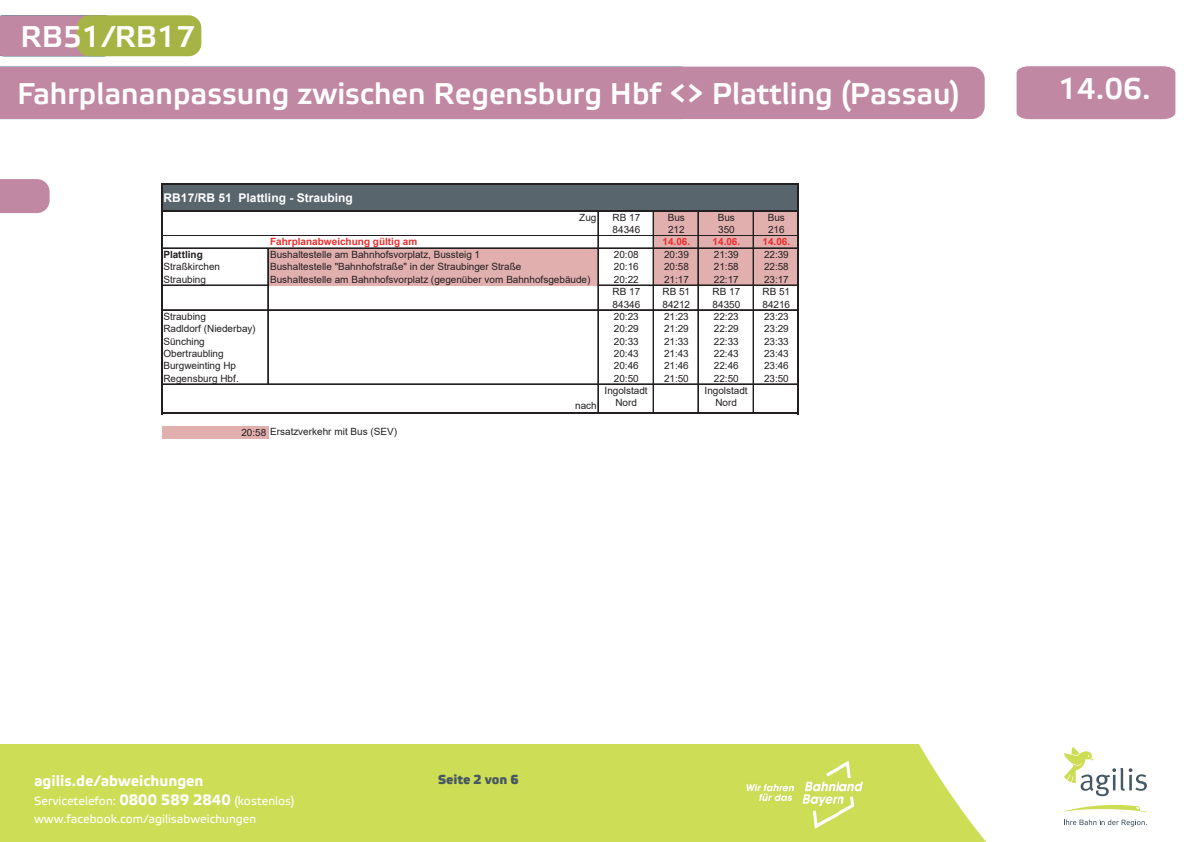
<style>
.page{position:relative;width:1191px;height:842px;background:#fff}
.page>*{position:absolute;margin:0;border:0;box-sizing:border-box;transform-origin:0 0}
.t1{font:500 30px/57.1px "Etelka";color:#fff}
.t2{font:700 15px "Etelka Text";color:#fff}
.t3{font:500 13px "Etelka";color:#475865}
.t4{font:12px/18px "Etelka Text";color:#fff}
.t5{font:700 12px "Arial";color:#fff}
.t6{font:10px/12.4px "Arial";color:#231f20;text-align:center}
.t7{font:700 10px "Arial";color:#ee2d2d}
.t8{font:700 10px "Arial";color:#231f20}
.s1{font-weight:700;font-size:15px}
</style>
<div class="page">
<img style="left:0;top:744px;width:1147px;height:98px">
<svg style="left:449px;top:749px;width:5px;height:8px"></svg>
<div style="left:0;top:179px;width:50px;height:34px;background:#c188a3"></div>
<div style="left:0;top:67px;width:984px;height:52px;background:#c188a3"></div>
<div style="left:0;top:15px;width:86px;height:41px;background:#c188a3"></div>
<img style="left:738px;top:747px;width:134px;height:95px">
<svg style="left:1064px;top:819px;width:82px;height:7px"></svg>
<svg style="left:1064px;top:747px;width:82px;height:49px"></svg>
<svg style="left:1064px;top:805px;width:82px;height:7px"></svg>
<div style="left:1016px;top:66px;width:159px;height:53px;background:#c188a3"></div>
<div style="left:77px;top:15px;width:124px;height:41px;background:#a5b444;border-radius:13px"></div>
<div style="left:162px;top:184px;width:636px;height:27px;background:#58656d"></div>
<div style="left:653px;top:211px;width:145px;height:13px;background:#e2afaf"></div>
<div style="left:653px;top:224px;width:145px;height:12px;background:#e2afaf"></div>
<div style="left:653px;top:236px;width:145px;height:12px;background:#e2afaf"></div>
<div style="left:268px;top:248px;width:330px;height:13px;background:#e2afaf"></div>
<div style="left:653px;top:248px;width:145px;height:13px;background:#e2afaf"></div>
<div style="left:268px;top:261px;width:330px;height:12px;background:#e2afaf"></div>
<div style="left:653px;top:261px;width:145px;height:12px;background:#e2afaf"></div>
<div style="left:268px;top:273px;width:330px;height:13px;background:#e2afaf"></div>
<div style="left:653px;top:273px;width:145px;height:13px;background:#e2afaf"></div>
<div style="left:162px;top:426px;width:106px;height:12px;background:#e2afaf"></div>
<svg style="left:653px;top:212px;width:1px;height:23px"></svg>
<svg style="left:697px;top:212px;width:2px;height:23px"></svg>
<svg style="left:753px;top:212px;width:1px;height:23px"></svg>
<hr style="left:162px;top:248px;width:436px;height:1px;background:#231f20">
<hr style="left:597px;top:212px;width:1px;height:36px;background:#231f20">
<hr style="left:598px;top:212px;width:1px;height:36px;background:#231f20">
<hr style="left:162px;top:285px;width:107px;height:1px;background:#231f20">
<hr style="left:653px;top:236px;width:1px;height:49px;background:#231f20">
<hr style="left:697px;top:236px;width:1px;height:49px;background:#231f20">
<hr style="left:698px;top:236px;width:1px;height:49px;background:#231f20">
<hr style="left:753px;top:236px;width:1px;height:49px;background:#231f20">
<svg style="left:653px;top:286px;width:1px;height:23px"></svg>
<svg style="left:697px;top:286px;width:2px;height:23px"></svg>
<svg style="left:753px;top:286px;width:1px;height:23px"></svg>
<hr style="left:597px;top:249px;width:1px;height:135px;background:#231f20">
<hr style="left:598px;top:249px;width:1px;height:135px;background:#231f20">
<hr style="left:160px;top:183px;width:2px;height:231px;background:#231f20">
<hr style="left:797px;top:185px;width:2px;height:229px;background:#231f20">
<svg style="left:597px;top:385px;width:2px;height:27px"></svg>
<hr style="left:653px;top:311px;width:1px;height:101px;background:#231f20">
<hr style="left:697px;top:311px;width:1px;height:101px;background:#231f20">
<hr style="left:698px;top:311px;width:1px;height:101px;background:#231f20">
<hr style="left:753px;top:311px;width:1px;height:101px;background:#231f20">
<hr style="left:267px;top:249px;width:1px;height:135px;background:#231f20">
<hr style="left:268px;top:249px;width:1px;height:135px;background:#231f20">
<hr style="left:162px;top:183px;width:637px;height:2px;background:#231f20">
<hr style="left:162px;top:210px;width:637px;height:2px;background:#231f20">
<hr style="left:162px;top:235px;width:635px;height:1px;background:#231f20">
<hr style="left:598px;top:248px;width:199px;height:1px;background:#231f20">
<hr style="left:599px;top:285px;width:198px;height:1px;background:#231f20">
<hr style="left:162px;top:309px;width:635px;height:1px;background:#231f20">
<hr style="left:162px;top:310px;width:635px;height:1px;background:#231f20">
<hr style="left:162px;top:384px;width:635px;height:1px;background:#231f20">
<hr style="left:162px;top:412px;width:637px;height:2px;background:#231f20">
<h1 class="t1" style="left:21px;top:9px;width:176px">RB51/RB17</h1>
<h1 class="t1" style="left:17px;top:9px;width:944px;text-indent:45px">26<br>Fahrplananpassung zwischen Regensburg Hbf &lt;&gt; Plattling (Passau)</h1>
<h1 class="t1" style="left:436px;top:66px;width:236px">Ebern - Bamberg</h1>
<p class="t5" style="left:164px;top:189px;width:191px">RB17/RB 51 Plattling - Straubing</p>
<p class="t6" style="left:579px;top:211px;width:19px">Zug</p>
<p class="t6" style="left:612px;top:211px;width:29px">RB 17</p>
<p class="t6" style="left:668px;top:211px;width:19px">Bus</p>
<p class="t6" style="left:718px;top:211px;width:19px">Bus</p>
<p class="t6" style="left:768px;top:211px;width:19px">Bus</p>
<p class="t6" style="left:612px;top:224px;width:29px">84346</p>
<p class="t6" style="left:668px;top:224px;width:18px">212</p>
<p class="t6" style="left:718px;top:224px;width:18px">350</p>
<p class="t6" style="left:768px;top:224px;width:18px">216</p>
<p class="t7" style="left:270px;top:235px;width:149px">Fahrplanabweichung gültig am</p>
<p class="t7" style="left:662px;top:235px;width:29px">14.06.</p>
<p class="t7" style="left:712px;top:235px;width:29px">14.06.</p>
<p class="t7" style="left:762px;top:235px;width:29px">14.06.</p>
<p class="t8" style="left:163px;top:248px;width:41px">Plattling</p>
<p class="t6" style="left:270px;top:248px;width:211px">Bushaltestelle am Bahnhofsvorplatz, Bussteig 1</p>
<p class="t6" style="left:614px;top:248px;width:26px">20:08</p>
<p class="t6" style="left:664px;top:248px;width:26px">20:39</p>
<p class="t6" style="left:714px;top:248px;width:26px">21:39</p>
<p class="t6" style="left:764px;top:248px;width:26px">22:39</p>
<p class="t6" style="left:163px;top:261px;width:58px">Straßkirchen</p>
<p class="t6" style="left:270px;top:261px;width:253px">Bushaltestelle "Bahnhofstraße" in der Straubinger Straße</p>
<p class="t6" style="left:614px;top:261px;width:26px">20:16</p>
<p class="t6" style="left:664px;top:261px;width:26px">20:58</p>
<p class="t6" style="left:714px;top:261px;width:26px">21:58</p>
<p class="t6" style="left:764px;top:261px;width:26px">22:58</p>
<p class="t6" style="left:163px;top:273px;width:44px">Straubing</p>
<p class="t6" style="left:270px;top:273px;width:322px">Bushaltestelle am Bahnhofsvorplatz (gegenüber vom Bahnhofsgebäude)</p>
<p class="t6" style="left:614px;top:273px;width:26px">20:22</p>
<p class="t6" style="left:664px;top:273px;width:26px">21:17</p>
<p class="t6" style="left:714px;top:273px;width:26px">22:17</p>
<p class="t6" style="left:764px;top:273px;width:26px">23:17</p>
<p class="t6" style="left:612px;top:285px;width:29px">RB 17</p>
<p class="t6" style="left:662px;top:285px;width:29px">RB 51</p>
<p class="t6" style="left:712px;top:285px;width:29px">RB 17</p>
<p class="t6" style="left:762px;top:285px;width:29px">RB 51</p>
<p class="t6" style="left:612px;top:298px;width:29px">84346</p>
<p class="t6" style="left:662px;top:298px;width:29px">84212</p>
<p class="t6" style="left:712px;top:298px;width:29px">84350</p>
<p class="t6" style="left:762px;top:298px;width:29px">84216</p>
<p class="t6" style="left:163px;top:310px;width:44px">Straubing</p>
<p class="t6" style="left:614px;top:310px;width:26px">20:23</p>
<p class="t6" style="left:664px;top:310px;width:26px">21:23</p>
<p class="t6" style="left:714px;top:310px;width:26px">22:23</p>
<p class="t6" style="left:764px;top:310px;width:26px">23:23</p>
<p class="t6" style="left:163px;top:322px;width:94px">Radldorf (Niederbay)</p>
<p class="t6" style="left:614px;top:322px;width:26px">20:29</p>
<p class="t6" style="left:664px;top:322px;width:26px">21:29</p>
<p class="t6" style="left:714px;top:322px;width:26px">22:29</p>
<p class="t6" style="left:764px;top:322px;width:26px">23:29</p>
<p class="t6" style="left:163px;top:335px;width:43px">Sünching</p>
<p class="t6" style="left:614px;top:335px;width:26px">20:33</p>
<p class="t6" style="left:664px;top:335px;width:26px">21:33</p>
<p class="t6" style="left:714px;top:335px;width:26px">22:33</p>
<p class="t6" style="left:764px;top:335px;width:26px">23:33</p>
<p class="t6" style="left:163px;top:347px;width:62px">Obertraubling</p>
<p class="t6" style="left:614px;top:347px;width:26px">20:43</p>
<p class="t6" style="left:664px;top:347px;width:26px">21:43</p>
<p class="t6" style="left:714px;top:347px;width:26px">22:43</p>
<p class="t6" style="left:764px;top:347px;width:26px">23:43</p>
<p class="t6" style="left:163px;top:360px;width:74px">Burgweinting Hp</p>
<p class="t6" style="left:614px;top:360px;width:26px">20:46</p>
<p class="t6" style="left:664px;top:360px;width:26px">21:46</p>
<p class="t6" style="left:714px;top:360px;width:26px">22:46</p>
<p class="t6" style="left:764px;top:360px;width:26px">23:46</p>
<p class="t6" style="left:163px;top:372px;width:77px">Regensburg Hbf.</p>
<p class="t6" style="left:614px;top:372px;width:26px">20:50</p>
<p class="t6" style="left:664px;top:372px;width:26px">21:50</p>
<p class="t6" style="left:714px;top:372px;width:26px">22:50</p>
<p class="t6" style="left:764px;top:372px;width:26px">23:50</p>
<p class="t6" style="left:604px;top:384px;width:45px">Ingolstadt<br>Nord</p>
<p class="t6" style="left:704px;top:384px;width:45px">Ingolstadt<br>Nord</p>
<p class="t6" style="left:241px;top:425px;width:157px">20:58 Ersatzverkehr mit Bus (SEV)</p>
<p class="t6" style="left:575px;top:399px;width:23px">nach</p>
<h1 class="t1" style="left:1058px;top:61px;width:94px">14.06.</h1>
<h2 class="t2" style="left:34px;top:772px;width:171px">agilis.de/abweichungen</h2>
<p class="t4" style="left:34px;top:792px;width:262px">Servicetelefon: <span class="s1">0800 589 2840</span> (kostenlos) www.facebook.com/agilisabweichungen</p>
<h3 class="t3" style="left:438px;top:772px;width:82px">Seite 2 von 6</h3>
</div>
